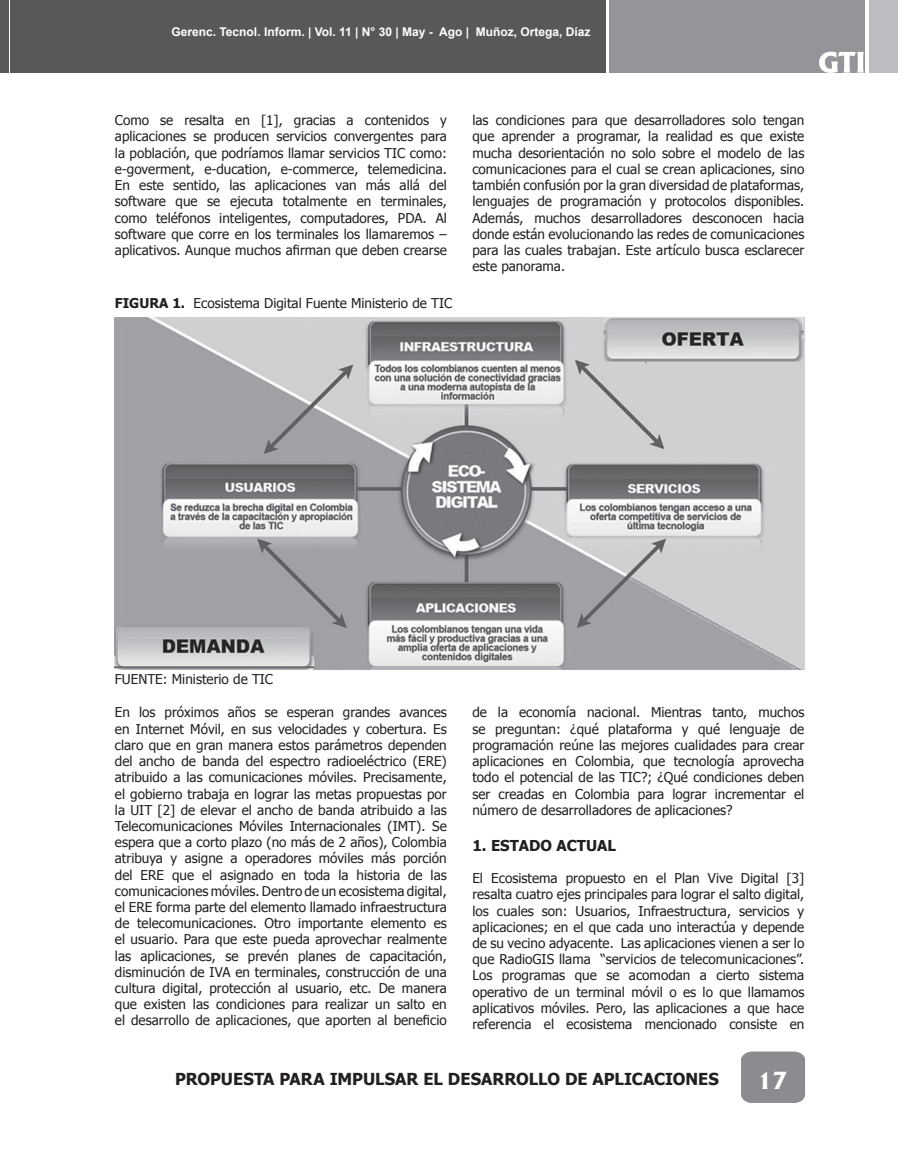
<style>
.page{position:relative;width:898px;height:1166px;background:#fff}
.page>*{position:absolute;margin:0;border:0;box-sizing:border-box;transform-origin:0 0}
.t1{font:800 22.5px "Albertus";color:#fff}
.t2{font:700 16.5px "Tahoma";color:#231f20}
.t3{font:700 15px "Tahoma";color:#231f20}
.t4{font:13.5px/16.2px "Tahoma";color:#231f20;text-align:justify}
.t5{font:700 12px "Arial";color:#fff}
.s1{font-weight:700}
</style>
<div class="page">
<div style="left:10px;top:0;width:595px;height:73px;background:#57585a"></div>
<div style="left:609px;top:0;width:255px;height:73px;background:#939598"></div>
<div style="left:868px;top:0;width:29px;height:73px;background:#bcbdc0"></div>
<div style="left:741px;top:1051px;width:63px;height:51px;background:#8a8c8f"></div>
<div style="left:0;top:0;width:9px;height:73px;background:#57585a"></div>
<svg style="left:819px;top:52px;width:44px;height:21px"></svg>
<img style="left:115px;top:317px;width:688px;height:352px">
<p class="t5" style="left:171px;top:24px;width:420px">Gerenc. Tecnol. Inform. | Vol. 11 | N° 30 | May - Ago | Muñoz, Ortega, Díaz</p>
<p class="t4" style="left:115px;top:112px;width:333px">Como se resalta en [1], gracias a contenidos y aplicaciones se producen servicios convergentes para la población, que podríamos llamar servicios TIC como: e-goverment, e-ducation, e-commerce, telemedicina.<br>En este sentido, las aplicaciones van más allá del software que se ejecuta totalmente en terminales, como teléfonos inteligentes, computadores, PDA. Al software que corre en los terminales los llamaremos – aplicativos. Aunque muchos afirman que deben crearse</p>
<p class="t4" style="left:115px;top:294px;width:339px"><span class="s1">FIGURA 1.</span> Ecosistema Digital Fuente Ministerio de TIC</p>
<p class="t4" style="left:472px;top:112px;width:333px">las condiciones para que desarrolladores solo tengan que aprender a programar, la realidad es que existe mucha desorientación no solo sobre el modelo de las comunicaciones para el cual se crean aplicaciones, sino también confusión por la gran diversidad de plataformas, lenguajes de programación y protocolos disponibles.<br>Además, muchos desarrolladores desconocen hacia donde están evolucionando las redes de comunicaciones para las cuales trabajan. Este artículo busca esclarecer este panorama.</p>
<p class="t4" style="left:115px;top:670px;width:160px">FUENTE: Ministerio de TIC</p>
<p class="t4" style="left:115px;top:703px;width:333px">En los próximos años se esperan grandes avances en Internet Móvil, en sus velocidades y cobertura. Es claro que en gran manera estos parámetros dependen del ancho de banda del espectro radioeléctrico (ERE) atribuido a las comunicaciones móviles. Precisamente, el gobierno trabaja en lograr las metas propuestas por la UIT [2] de elevar el ancho de banda atribuido a las Telecomunicaciones Móviles Internacionales (IMT). Se espera que a corto plazo (no más de 2 años), Colombia atribuya y asigne a operadores móviles más porción del ERE que el asignado en toda la historia de las comunicaciones móviles. Dentro de un ecosistema digital, el ERE forma parte del elemento llamado infraestructura de telecomunicaciones. Otro importante elemento es el usuario. Para que este pueda aprovechar realmente las aplicaciones, se prevén planes de capacitación, disminución de IVA en terminales, construcción de una cultura digital, protección al usuario, etc. De manera que existen las condiciones para realizar un salto en el desarrollo de aplicaciones, que aporten al beneficio</p>
<p class="t4" style="left:472px;top:703px;width:333px">de la economía nacional. Mientras tanto, muchos se preguntan: ¿qué plataforma y qué lenguaje de programación reúne las mejores cualidades para crear aplicaciones en Colombia, que tecnología aprovecha todo el potencial de las TIC?; ¿Qué condiciones deben ser creadas en Colombia para lograr incrementar el número de desarrolladores de aplicaciones?</p>
<p class="t3" style="left:472px;top:834px;width:145px">1. EsTADO ACTUAL</p>
<p class="t4" style="left:472px;top:869px;width:333px">El Ecosistema propuesto en el Plan Vive Digital [3] resalta cuatro ejes principales para lograr el salto digital, los cuales son: Usuarios, Infraestructura, servicios y aplicaciones; en el que cada uno interactúa y depende de su vecino adyacente. Las aplicaciones vienen a ser lo que RadioGIS llama “servicios de telecomunicaciones”.<br>Los programas que se acomodan a cierto sistema operativo de un terminal móvil o es lo que llamamos aplicativos móviles. Pero, las aplicaciones a que hace referencia el ecosistema mencionado consiste en</p>
<p class="t2" style="left:175px;top:1067px;width:545px">PROPUESTA PARA IMPULSAR EL DESARROLLO DE APLICACIONES</p>
<h1 class="t1" style="left:757px;top:1066px;width:31px">17</h1>
</div>
